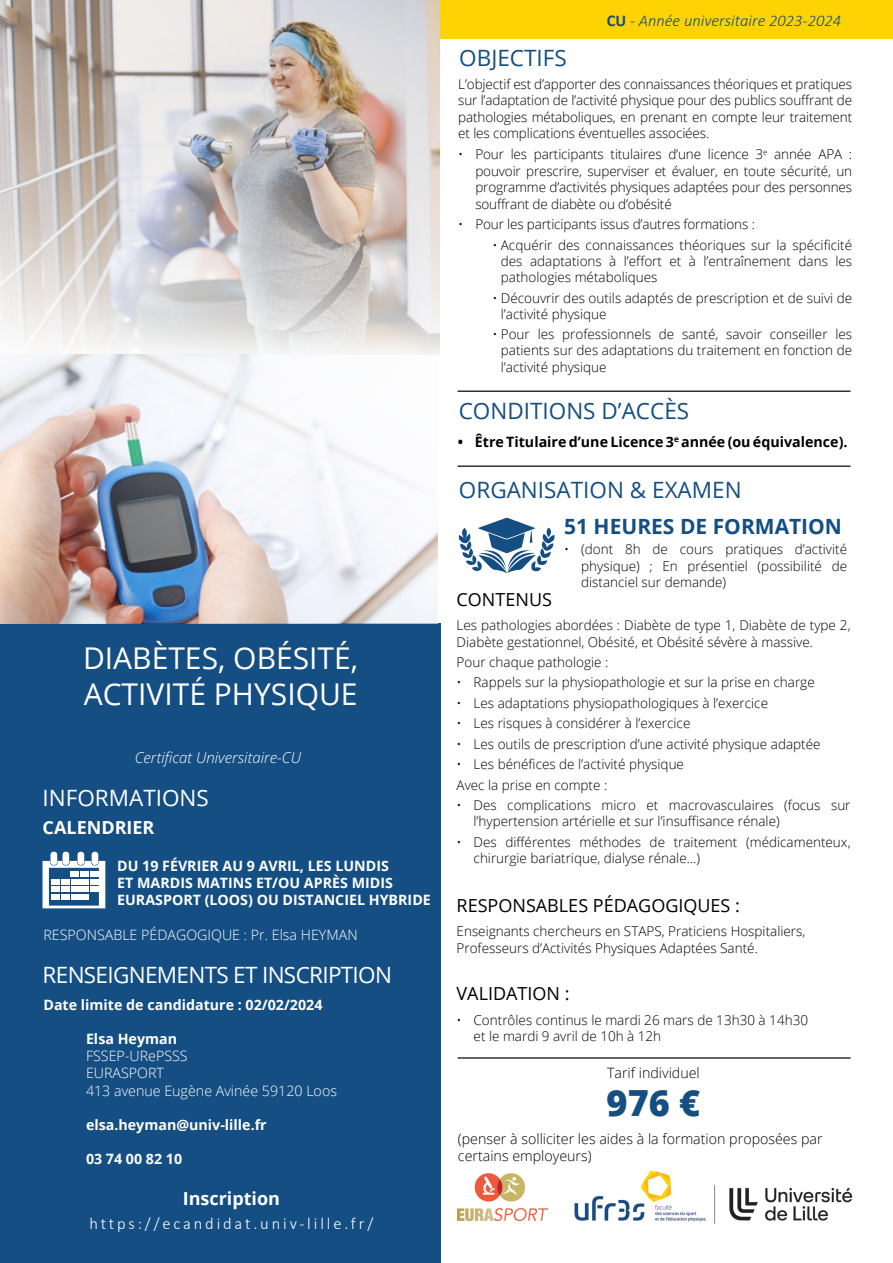
<style>
.page{position:relative;width:893px;height:1263px;background:#fff}
.page>*{position:absolute;margin:0;border:0;box-sizing:border-box;transform-origin:0 0}
.prix{font:800 36px "Open Sans";color:#144e82}
.TITRE_FORMATION{font:30px/36px "Open Sans";color:#fff}
.titre_chapitre{font:22.5px "Open Sans";color:#144e82}
.titre_description_blanc{font:22.5px "Open Sans";letter-spacing:-.03em;color:#fff}
.titre_description_blanc-2{font:22.5px "Open Sans";color:#fff}
.titre_chapitre-2{font:700 21px "Open Sans";color:#144e82}
.ss_titre{font:18px "Open Sans";color:#000}
.ss_titre-2{font:700 18px "Open Sans";color:#fff}
.t1{font:300 16.5px "Calibri";letter-spacing:.175em;color:#fff}
.t2{font:italic 300 16.5px "Calibri";color:#144e82}
.Diplôme{font:italic 15px "Open Sans";color:#fff}
.t3{font:700 14.25px/17.1px "Open Sans";color:#fff}
.t4{font:300 14.25px "Open Sans";color:#fff}
.t5{font:300 14.25px/17.1px "Open Sans";color:#000}
.t6{font:700 14.25px "Open Sans";color:#000}
.texte_courant_justifie{font:300 13.5px/16.2px "Open Sans";color:#000}
.s1{font-weight:700;font-style:normal}
</style>
<div class="page">
<div style="left:439px;top:0;width:454px;height:39px;background:#fed304"></div>
<div style="left:0;top:624px;width:440px;height:639px;background:#144e82"></div>
<img style="left:574px;top:1171px;width:279px;height:53px">
<hr style="left:458px;top:390px;width:392px;height:2px;background:#2a2f43">
<img style="left:457px;top:1173px;width:90px;height:47px">
<hr style="left:458px;top:465px;width:392px;height:2px;background:#2a2f43">
<hr style="left:458px;top:1057px;width:392px;height:2px;background:#2a2f43">
<img style="left:0;top:0;width:439px;height:624px">
<svg style="left:459px;top:518px;width:96px;height:55px"></svg>
<div style="left:50px;top:852px;width:7px;height:13px;background:#fff;border-radius:3px"></div>
<div style="left:62px;top:852px;width:7px;height:13px;background:#fff;border-radius:3px"></div>
<div style="left:78px;top:852px;width:6px;height:13px;background:#fff;border-radius:3px"></div>
<div style="left:92px;top:852px;width:6px;height:13px;background:#fff;border-radius:3px"></div>
<svg style="left:43px;top:861px;width:62px;height:47px"></svg>
<p class="TITRE_FORMATION" style="left:83px;top:639px;width:277px">DIABÈTES, OBÉSITÉ,<br>ACTIVITÉ PHYSIQUE</p>
<p class="Diplôme" style="left:135px;top:747px;width:168px">Certificat Universitaire-CU</p>
<p class="titre_description_blanc-2" style="left:43px;top:782px;width:168px">INFORMATIONS</p>
<p class="ss_titre-2" style="left:43px;top:814px;width:113px">CALENDRIER</p>
<p class="t3" style="left:117px;top:857px;width:277px">DU 19 FÉVRIER AU 9 AVRIL, LES LUNDIS<br>ET MARDIS MATINS ET/OU APRÈS MIDIS</p>
<p class="t3" style="left:117px;top:891px;width:315px">EURASPORT (LOOS) OU DISTANCIEL HYBRIDE</p>
<p class="t4" style="left:43px;top:925px;width:316px">RESPONSABLE PÉDAGOGIQUE : Pr. Elsa HEYMAN</p>
<p class="titre_description_blanc" style="left:43px;top:960px;width:351px">RENSEIGNEMENTS ET INSCRIPTION</p>
<p class="t3" style="left:43px;top:996px;width:281px">Date limite de candidature : 02/02/2024</p>
<p class="t3" style="left:86px;top:1030px;width:93px">Elsa Heyman</p>
<p class="t4" style="left:86px;top:1046px;width:103px">FSSEP-URePSSS</p>
<p class="t4" style="left:86px;top:1063px;width:80px">EURASPORT</p>
<p class="t4" style="left:86px;top:1080px;width:252px">413 avenue Eugène Avinée 59120 Loos</p>
<p class="t3" style="left:86px;top:1116px;width:182px">elsa.heyman@univ-lille.fr</p>
<p class="t3" style="left:86px;top:1150px;width:98px">03 74 00 82 10</p>
<p class="ss_titre-2" style="left:183px;top:1185px;width:99px">Inscription</p>
<p class="t1" style="left:90px;top:1213px;width:285px">https://ecandidat.univ-lille.fr/</p>
<p class="titre_chapitre" style="left:459px;top:42px;width:109px">OBJECTIFS</p>
<p class="t2" style="left:607px;top:10px;width:236px"><span class="s1">CU</span> - Année universitaire 2023-2024</p>
<p class="texte_courant_justifie" style="left:458px;top:75px;width:395px;text-align:justify">L’objectif est d’apporter des connaissances théoriques et pratiques sur l’adaptation de l’activité physique pour des publics souffrant de pathologies métaboliques, en prenant en compte leur traitement et les complications éventuelles associées.</p>
<p class="texte_courant_justifie" style="left:475px;top:146px;width:378px;text-align:justify;text-indent:-17px">• Pour les participants titulaires d’une licence 3<sup>e</sup> année APA : pouvoir prescrire, superviser et évaluer, en toute sécurité, un programme d’activités physiques adaptées pour des personnes souffrant de diabète ou d’obésité</p>
<p class="texte_courant_justifie" style="left:458px;top:216px;width:298px">• Pour les participants issus d’autres formations :</p>
<p class="texte_courant_justifie" style="left:501px;top:236px;width:353px;text-align:justify;text-indent:-9px">• Acquérir des connaissances théoriques sur la spécificité des adaptations à l’effort et à l’entraînement dans les pathologies métaboliques</p>
<p class="texte_courant_justifie" style="left:501px;top:289px;width:353px;text-indent:-9px">• Découvrir des outils adaptés de prescription et de suivi de l’activité physique</p>
<p class="texte_courant_justifie" style="left:501px;top:326px;width:353px;text-align:justify;text-indent:-9px">• Pour les professionnels de santé, savoir conseiller les patients sur des adaptations du traitement en fonction de l’activité physique</p>
<p class="titre_chapitre" style="left:459px;top:396px;width:232px">CONDITIONS D’ACCÈS</p>
<p class="t6" style="left:458px;top:431px;width:391px">• Être Titulaire d’une Licence 3<sup>e</sup> année (ou équivalence).</p>
<p class="titre_chapitre" style="left:459px;top:474px;width:284px">ORGANISATION &amp; EXAMEN</p>
<p class="titre_chapitre-2" style="left:564px;top:511px;width:279px">51 HEURES DE FORMATION</p>
<p class="texte_courant_justifie" style="left:581px;top:541px;width:267px;text-align:justify;text-indent:-17px">• (dont 8h de cours pratiques d’activité physique) ; En présentiel (possibilité de distanciel sur demande)</p>
<p class="ss_titre" style="left:457px;top:587px;width:97px">CONTENUS</p>
<p class="texte_courant_justifie" style="left:457px;top:617px;width:395px">Les pathologies abordées : Diabète de type 1, Diabète de type 2,<br>Diabète gestationnel, Obésité, et Obésité sévère à massive.</p>
<p class="texte_courant_justifie" style="left:457px;top:654px;width:153px">Pour chaque pathologie :</p>
<p class="texte_courant_justifie" style="left:457px;top:674px;width:360px">• Rappels sur la physiopathologie et sur la prise en charge</p>
<p class="texte_courant_justifie" style="left:457px;top:694px;width:313px">• Les adaptations physiopathologiques à l’exercice</p>
<p class="texte_courant_justifie" style="left:457px;top:715px;width:235px">• Les risques à considérer à l’exercice</p>
<p class="texte_courant_justifie" style="left:457px;top:735px;width:365px">• Les outils de prescription d’une activité physique adaptée</p>
<p class="texte_courant_justifie" style="left:457px;top:756px;width:229px">• Les bénéfices de l’activité physique</p>
<p class="texte_courant_justifie" style="left:457px;top:776px;width:152px">Avec la prise en compte :</p>
<p class="texte_courant_justifie" style="left:474px;top:797px;width:378px;text-indent:-17px">• Des complications micro et macrovasculaires (focus sur l’hypertension artérielle et sur l’insuffisance rénale)</p>
<p class="texte_courant_justifie" style="left:474px;top:833px;width:378px;text-indent:-17px">• Des différentes méthodes de traitement (médicamenteux, chirurgie bariatrique, dialyse rénale…)</p>
<p class="ss_titre" style="left:457px;top:893px;width:285px">RESPONSABLES PÉDAGOGIQUES :</p>
<p class="texte_courant_justifie" style="left:457px;top:923px;width:350px">Enseignants chercheurs en STAPS, Praticiens Hospitaliers,<br>Professeurs d’Activités Physiques Adaptées Santé.</p>
<p class="ss_titre" style="left:457px;top:981px;width:115px">VALIDATION :</p>
<p class="texte_courant_justifie" style="left:474px;top:1011px;width:336px;text-indent:-17px">• Contrôles continus le mardi 26 mars de 13h30 à 14h30 et le mardi 9 avril de 10h à 12h</p>
<p class="t5" style="left:607px;top:1064px;width:94px">Tarif individuel</p>
<p class="prix" style="left:607px;top:1075px;width:95px">976 €</p>
<p class="t5" style="left:458px;top:1130px;width:366px">(penser à solliciter les aides à la formation proposées par certains employeurs)</p>
</div>
